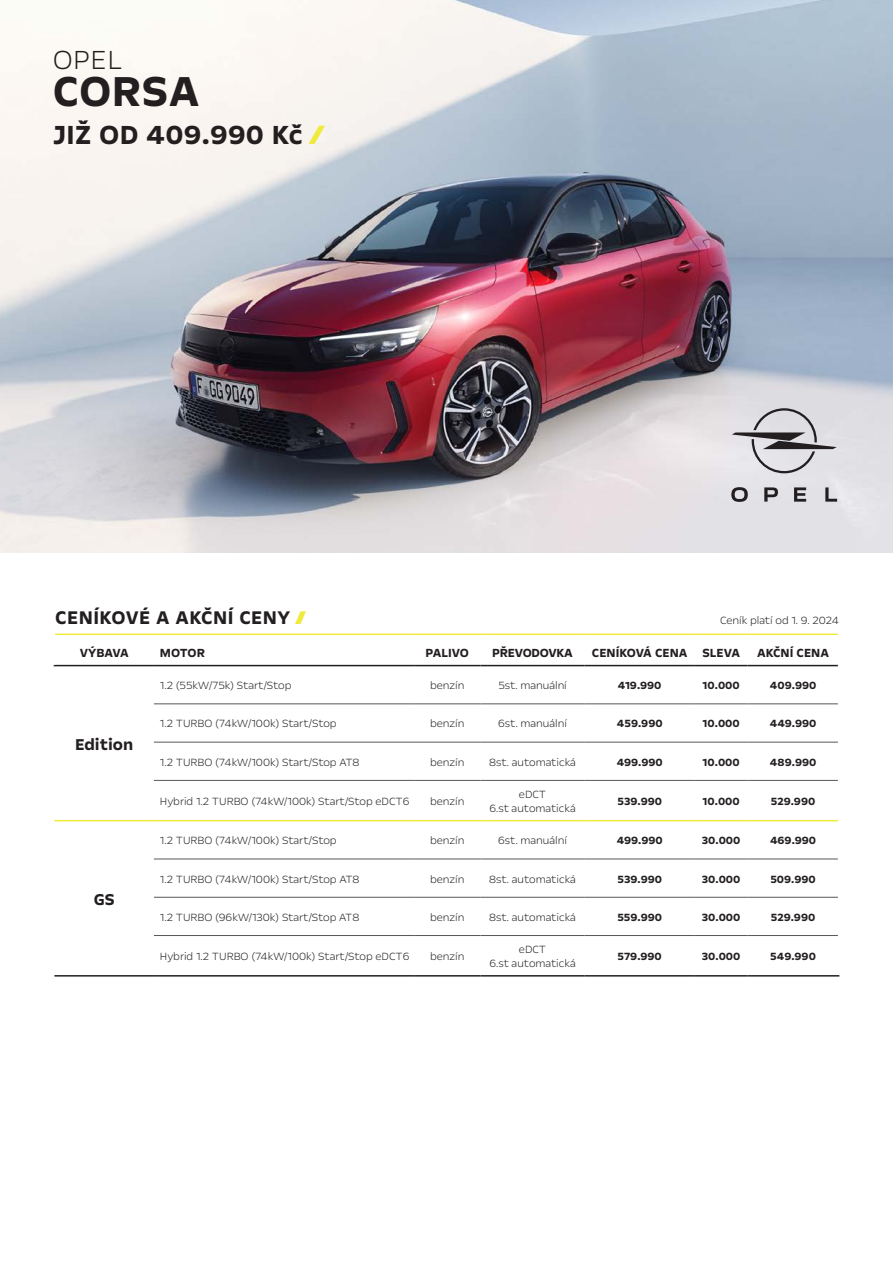
<style>
.page{position:relative;width:893px;height:1263px;background:#fff}
.page>*{position:absolute;margin:0;border:0;box-sizing:border-box;transform-origin:0 0}
.t1{font:700 48px "Opel Next";letter-spacing:.01em;color:#231f20}
.t2{font:700 30px "Opel Next";letter-spacing:.01em;color:#231f20}
.t3{font:300 30px "Opel Next";color:#231f20}
.t4{font:700 21px "Opel Next";letter-spacing:.02em;color:#231f20}
.t5{font:700 18px "Opel Next";color:#231f20}
.t6{font:700 13.5px "Opel Next";color:#231f20}
.t7{font:700 13.5px "Opel Next";letter-spacing:-.02em;color:#231f20}
.t8{font:300 12px/14.4px "Opel Next";color:#231f20;text-align:center}
.t9{font:700 12px "Opel Next";color:#231f20}
.s1{font-weight:300;color:#efea3b}
</style>
<div class="page">
<img style="left:0;top:0;width:893px;height:553px">
<svg style="left:794px;top:487px;width:12px;height:15px"></svg>
<svg style="left:764px;top:487px;width:14px;height:15px"></svg>
<svg style="left:731px;top:487px;width:17px;height:15px"></svg>
<svg style="left:825px;top:487px;width:12px;height:15px"></svg>
<hr style="left:763px;top:447px;width:74px;height:2px;background:#231f20">
<svg style="left:752px;top:408px;width:65px;height:65px;background:#b6b4b8"></svg>
<hr style="left:732px;top:432px;width:74px;height:2px;background:#231f20">
<svg style="left:308px;top:126px;width:17px;height:18px"></svg>
<hr style="left:54px;top:665px;width:100px;height:1px;background:#231f20">
<hr style="left:154px;top:704px;width:260px;height:1px;background:#57585a">
<hr style="left:414px;top:704px;width:66px;height:1px;background:#57585a">
<hr style="left:480px;top:704px;width:105px;height:1px;background:#57585a">
<hr style="left:585px;top:704px;width:110px;height:1px;background:#57585a">
<hr style="left:695px;top:704px;width:52px;height:1px;background:#57585a">
<hr style="left:747px;top:704px;width:91px;height:1px;background:#57585a">
<hr style="left:154px;top:742px;width:260px;height:1px;background:#57585a">
<hr style="left:414px;top:742px;width:66px;height:1px;background:#57585a">
<hr style="left:480px;top:742px;width:105px;height:1px;background:#57585a">
<hr style="left:585px;top:742px;width:110px;height:1px;background:#57585a">
<hr style="left:695px;top:742px;width:52px;height:1px;background:#57585a">
<hr style="left:747px;top:742px;width:91px;height:1px;background:#57585a">
<hr style="left:154px;top:780px;width:260px;height:1px;background:#57585a">
<hr style="left:414px;top:780px;width:66px;height:1px;background:#57585a">
<hr style="left:480px;top:780px;width:105px;height:1px;background:#57585a">
<hr style="left:585px;top:780px;width:110px;height:1px;background:#57585a">
<hr style="left:695px;top:780px;width:52px;height:1px;background:#57585a">
<hr style="left:747px;top:780px;width:91px;height:1px;background:#57585a">
<hr style="left:154px;top:859px;width:260px;height:1px;background:#57585a">
<hr style="left:414px;top:859px;width:66px;height:1px;background:#57585a">
<hr style="left:480px;top:859px;width:105px;height:1px;background:#57585a">
<hr style="left:585px;top:859px;width:110px;height:1px;background:#57585a">
<hr style="left:695px;top:859px;width:52px;height:1px;background:#57585a">
<hr style="left:747px;top:859px;width:91px;height:1px;background:#57585a">
<hr style="left:154px;top:897px;width:260px;height:1px;background:#57585a">
<hr style="left:414px;top:897px;width:66px;height:1px;background:#57585a">
<hr style="left:480px;top:897px;width:105px;height:1px;background:#57585a">
<hr style="left:585px;top:897px;width:110px;height:1px;background:#57585a">
<hr style="left:695px;top:897px;width:52px;height:1px;background:#57585a">
<hr style="left:747px;top:897px;width:91px;height:1px;background:#57585a">
<hr style="left:154px;top:935px;width:260px;height:1px;background:#57585a">
<hr style="left:414px;top:935px;width:66px;height:1px;background:#57585a">
<hr style="left:480px;top:935px;width:105px;height:1px;background:#57585a">
<hr style="left:585px;top:935px;width:110px;height:1px;background:#57585a">
<hr style="left:695px;top:935px;width:52px;height:1px;background:#57585a">
<hr style="left:747px;top:935px;width:91px;height:1px;background:#57585a">
<hr style="left:55px;top:633px;width:99px;height:2px;background:#efea3b">
<hr style="left:154px;top:633px;width:260px;height:2px;background:#efea3b">
<hr style="left:414px;top:633px;width:66px;height:2px;background:#efea3b">
<hr style="left:480px;top:633px;width:105px;height:2px;background:#efea3b">
<hr style="left:585px;top:633px;width:110px;height:2px;background:#efea3b">
<hr style="left:695px;top:633px;width:52px;height:2px;background:#efea3b">
<hr style="left:747px;top:633px;width:91px;height:2px;background:#efea3b">
<hr style="left:54px;top:820px;width:100px;height:1px;background:#efea3b">
<hr style="left:154px;top:820px;width:260px;height:1px;background:#efea3b">
<hr style="left:414px;top:820px;width:66px;height:1px;background:#efea3b">
<hr style="left:480px;top:820px;width:105px;height:1px;background:#efea3b">
<hr style="left:585px;top:820px;width:110px;height:1px;background:#efea3b">
<hr style="left:695px;top:820px;width:52px;height:1px;background:#efea3b">
<hr style="left:747px;top:820px;width:91px;height:1px;background:#efea3b">
<hr style="left:154px;top:665px;width:260px;height:1px;background:#231f20">
<hr style="left:414px;top:665px;width:66px;height:1px;background:#231f20">
<hr style="left:480px;top:665px;width:105px;height:1px;background:#231f20">
<hr style="left:585px;top:665px;width:110px;height:1px;background:#231f20">
<hr style="left:695px;top:665px;width:52px;height:1px;background:#231f20">
<hr style="left:747px;top:665px;width:91px;height:1px;background:#231f20">
<hr style="left:54px;top:975px;width:100px;height:1px;background:#231f20">
<hr style="left:154px;top:975px;width:260px;height:1px;background:#231f20">
<hr style="left:414px;top:975px;width:66px;height:1px;background:#231f20">
<hr style="left:480px;top:975px;width:105px;height:1px;background:#231f20">
<hr style="left:585px;top:975px;width:110px;height:1px;background:#231f20">
<hr style="left:695px;top:975px;width:52px;height:1px;background:#231f20">
<hr style="left:747px;top:975px;width:92px;height:1px;background:#231f20">
<p class="t3" style="left:53px;top:41px;width:71px">OPEL</p>
<p class="t1" style="left:53px;top:62px;width:148px">CORSA</p>
<p class="t2" style="left:53px;top:116px;width:251px">JIŽ OD 409.990 Kč</p>
<p class="t4" style="left:55px;top:605px;width:253px">CENÍKOVÉ A AKČNÍ CENY <span class="s1">{sla}</span></p>
<p class="t6" style="left:80px;top:645px;width:50px">VÝBAVA</p>
<p class="t6" style="left:160px;top:645px;width:47px">MOTOR</p>
<p class="t6" style="left:426px;top:645px;width:45px">PALIVO</p>
<p class="t7" style="left:492px;top:645px;width:82px">PŘEVODOVKA</p>
<p class="t6" style="left:592px;top:645px;width:97px">CENÍKOVÁ CENA</p>
<p class="t6" style="left:702px;top:645px;width:39px">SLEVA</p>
<p class="t6" style="left:757px;top:645px;width:73px">AKČNÍ CENA</p>
<p class="t8" style="left:720px;top:613px;width:120px">Ceník platí od 1. 9. 2024</p>
<p class="t5" style="left:75px;top:733px;width:59px">Edition</p>
<p class="t5" style="left:94px;top:888px;width:22px">GS</p>
<p class="t8" style="left:160px;top:678px;width:133px">1.2 (55kW/75k) Start/Stop</p>
<p class="t8" style="left:430px;top:678px;width:36px">benzín</p>
<p class="t8" style="left:498px;top:678px;width:70px">5st. manuální</p>
<p class="t9" style="left:618px;top:678px;width:45px">419.990</p>
<p class="t9" style="left:703px;top:678px;width:39px">10.000</p>
<p class="t9" style="left:770px;top:678px;width:48px">409.990</p>
<p class="t8" style="left:160px;top:716px;width:178px">1.2 TURBO (74kW/100k) Start/Stop</p>
<p class="t8" style="left:430px;top:716px;width:36px">benzín</p>
<p class="t8" style="left:498px;top:716px;width:70px">6st. manuální</p>
<p class="t9" style="left:617px;top:716px;width:47px">459.990</p>
<p class="t9" style="left:703px;top:716px;width:39px">10.000</p>
<p class="t9" style="left:770px;top:716px;width:48px">449.990</p>
<p class="t8" style="left:160px;top:754px;width:201px">1.2 TURBO (74kW/100k) Start/Stop AT8</p>
<p class="t8" style="left:430px;top:754px;width:36px">benzín</p>
<p class="t8" style="left:489px;top:754px;width:88px">8st. automatická</p>
<p class="t9" style="left:617px;top:755px;width:48px">499.990</p>
<p class="t9" style="left:703px;top:755px;width:39px">10.000</p>
<p class="t9" style="left:770px;top:755px;width:48px">489.990</p>
<p class="t8" style="left:160px;top:794px;width:251px">Hybrid 1.2 TURBO (74kW/100k) Start/Stop eDCT6</p>
<p class="t8" style="left:430px;top:794px;width:36px">benzín</p>
<p class="t8" style="left:489px;top:786px;width:88px">eDCT<br>6.st automatická</p>
<p class="t9" style="left:617px;top:794px;width:46px">539.990</p>
<p class="t9" style="left:703px;top:794px;width:39px">10.000</p>
<p class="t9" style="left:771px;top:794px;width:46px">529.990</p>
<p class="t8" style="left:160px;top:833px;width:178px">1.2 TURBO (74kW/100k) Start/Stop</p>
<p class="t8" style="left:430px;top:833px;width:36px">benzín</p>
<p class="t8" style="left:498px;top:833px;width:70px">6st. manuální</p>
<p class="t9" style="left:617px;top:833px;width:48px">499.990</p>
<p class="t9" style="left:702px;top:833px;width:40px">30.000</p>
<p class="t9" style="left:770px;top:833px;width:48px">469.990</p>
<p class="t8" style="left:160px;top:871px;width:201px">1.2 TURBO (74kW/100k) Start/Stop AT8</p>
<p class="t8" style="left:430px;top:871px;width:36px">benzín</p>
<p class="t8" style="left:489px;top:871px;width:88px">8st. automatická</p>
<p class="t9" style="left:617px;top:871px;width:46px">539.990</p>
<p class="t9" style="left:702px;top:871px;width:40px">30.000</p>
<p class="t9" style="left:770px;top:871px;width:47px">509.990</p>
<p class="t8" style="left:160px;top:909px;width:201px">1.2 TURBO (96kW/130k) Start/Stop AT8</p>
<p class="t8" style="left:430px;top:909px;width:36px">benzín</p>
<p class="t8" style="left:489px;top:909px;width:88px">8st. automatická</p>
<p class="t9" style="left:617px;top:910px;width:46px">559.990</p>
<p class="t9" style="left:702px;top:910px;width:40px">30.000</p>
<p class="t9" style="left:771px;top:910px;width:46px">529.990</p>
<p class="t8" style="left:160px;top:949px;width:251px">Hybrid 1.2 TURBO (74kW/100k) Start/Stop eDCT6</p>
<p class="t8" style="left:430px;top:949px;width:36px">benzín</p>
<p class="t8" style="left:489px;top:941px;width:88px">eDCT<br>6.st automatická</p>
<p class="t9" style="left:618px;top:949px;width:46px">579.990</p>
<p class="t9" style="left:702px;top:949px;width:40px">30.000</p>
<p class="t9" style="left:770px;top:949px;width:47px">549.990</p>
</div>
